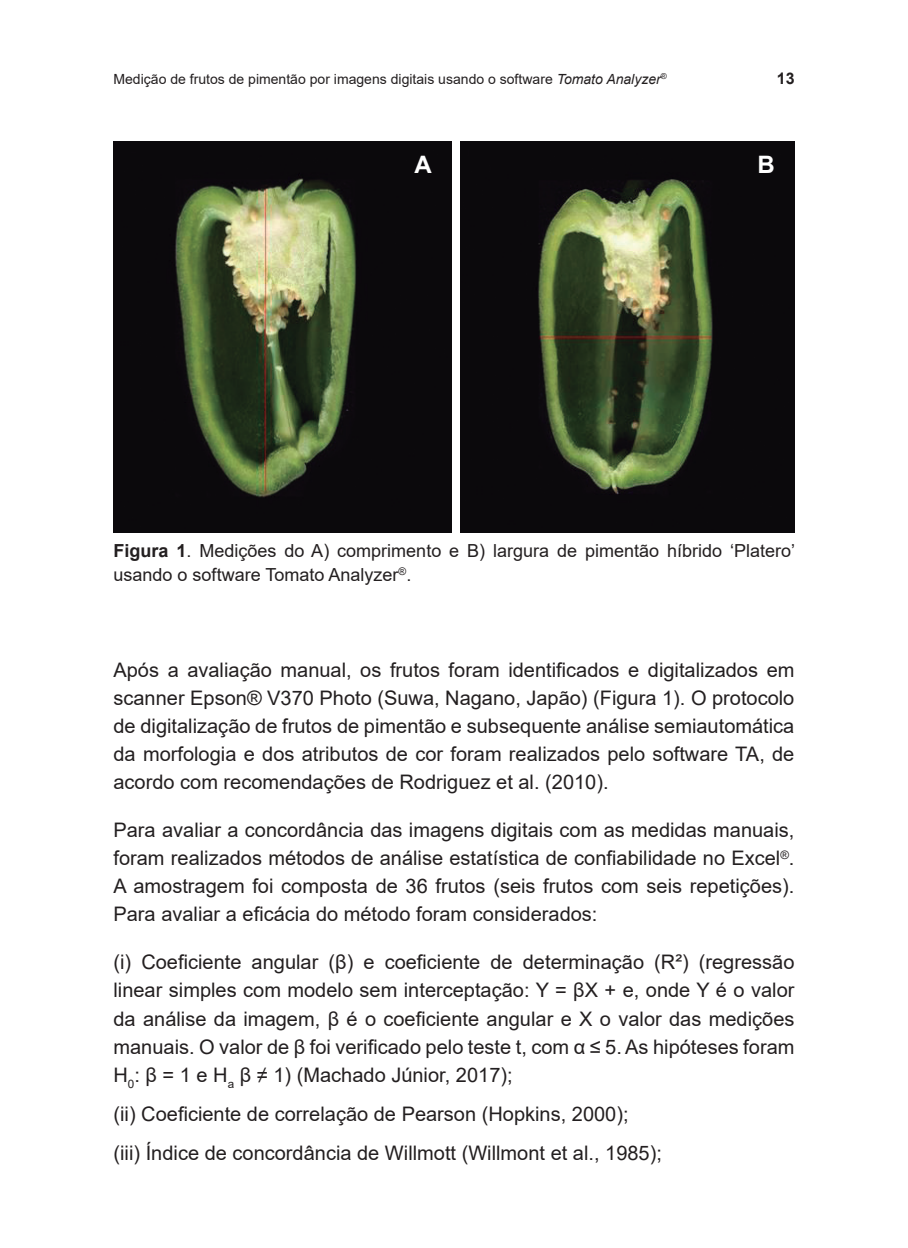
<style>
.page{position:relative;width:908px;height:1248px;background:#fff}
.page>*{position:absolute;margin:0;border:0;box-sizing:border-box;transform-origin:0 0}
.t1{font:700 24px "Arial";color:#fff}
.t2{font:20px/28px "Arial";color:#231f20;text-align:justify}
.t3{font:18px/24px "Arial";color:#231f20}
.t4{font:700 16px "Arial";color:#231f20}
.t5{font:14px "Arial";color:#231f20}
.t6{font:8.2px "Arial";color:#231f20}
.s1{font-style:italic}
.s2{font-weight:700}
</style>
<div class="page">
<img style="left:113px;top:142px;width:338px;height:391px">
<img style="left:460px;top:142px;width:334px;height:391px">
<p class="t5" style="left:113px;top:69px;width:548px">Medição de frutos de pimentão por imagens digitais usando o software <span class="s1">Tomato Analyzer</span></p>
<p class="t4" style="left:776px;top:67px;width:19px">13</p>
<p class="t6" style="left:660px;top:70px;width:8px">®</p>
<p class="t1" style="left:414px;top:148px;width:19px">A</p>
<p class="t1" style="left:757px;top:148px;width:19px">B</p>
<p class="t3" style="left:113px;top:538px;width:682px"><span class="s2">Figura 1</span>. Medições do A) comprimento e B) largura de pimentão híbrido ‘Platero’ usando o software Tomato Analyzer<sup>®</sup>.</p>
<p class="t2" style="left:113px;top:656px;width:682px">Após a avaliação manual, os frutos foram identificados e digitalizados em scanner Epson® V370 Photo (Suwa, Nagano, Japão) (Figura 1). O protocolo de digitalização de frutos de pimentão e subsequente análise semiautomática da morfologia e dos atributos de cor foram realizados pelo software TA, de acordo com recomendações de Rodriguez et al. (2010).</p>
<p class="t2" style="left:113px;top:816px;width:682px">Para avaliar a concordância das imagens digitais com as medidas manuais, foram realizados métodos de análise estatística de confiabilidade no Excel<sup>®</sup>.<br>A amostragem foi composta de 36 frutos (seis frutos com seis repetições).<br>Para avaliar a eficácia do método foram considerados:</p>
<p class="t2" style="left:113px;top:948px;width:682px">(i) Coeficiente angular (β) e coeficiente de determinação (R²) (regressão linear simples com modelo sem interceptação: Y = βX + е, onde Y é o valor da análise da imagem, β é o coeficiente angular e X o valor das medições manuais. O valor de β foi verificado pelo teste t, com α ≤ 5. As hipóteses foram H<sub>0</sub>: β = 1 e H<sub>a</sub> β ≠ 1) (Machado Júnior, 2017);</p>
<p class="t2" style="left:113px;top:1099px;width:516px">(ii) Coeficiente de correlação de Pearson (Hopkins, 2000);</p>
<p class="t2" style="left:113px;top:1138px;width:549px">(iii) Índice de concordância de Willmott (Willmont et al., 1985);</p>
</div>
